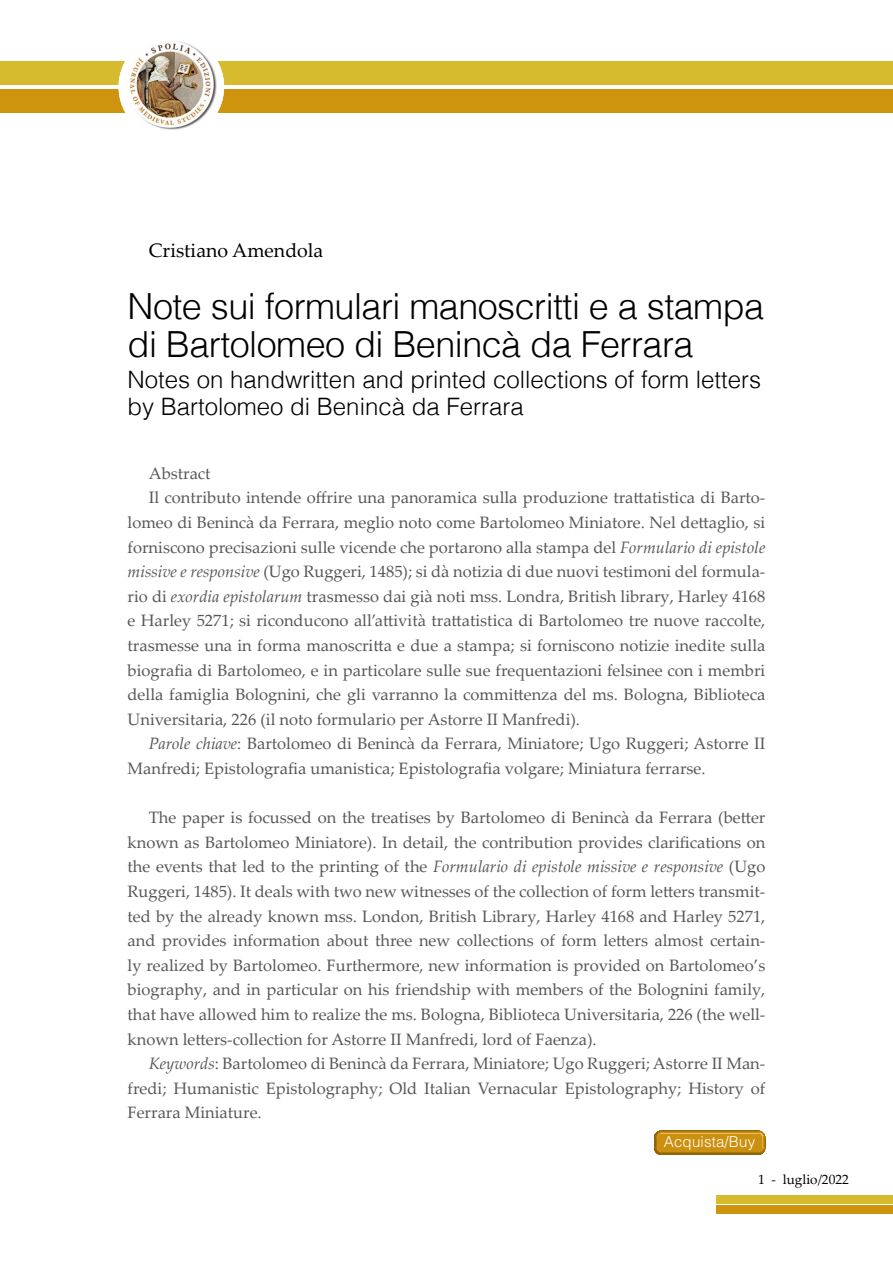
<style>
.page{position:relative;width:893px;height:1263px;background:#fff}
.page>*{position:absolute;margin:0;border:0;box-sizing:border-box;transform-origin:0 0}
.t1{font:300 36px/37.5px "Helvetica";letter-spacing:-.015em;color:#000}
.t2{font:300 24px/27px "Helvetica";color:#000}
.t3{font:19.5px "Palatino Linotype";color:#000}
.t4{font:16.5px/24.6px "Palatino Linotype";color:#575756;text-align:justify}
.t5{font:300 15.15px "Helvetica";letter-spacing:.01em;color:#fff}
.t6{font:13.5px "Palatino Linotype";color:#000}
.s1{font-style:italic}
</style>
<div class="page">
<div style="left:716px;top:1195px;width:177px;height:8px;background:#d6bb2e"></div>
<div style="left:716px;top:1205px;width:177px;height:9px;background:#cf940d"></div>
<div style="left:0;top:61px;width:893px;height:23px;background:#d6bb2e"></div>
<div style="left:0;top:90px;width:893px;height:23px;background:#cf940d"></div>
<img style="left:119px;top:34px;width:105px;height:106px;border-radius:53px">
<svg style="left:758px;top:1130px;width:8px;height:25px"></svg>
<hr style="left:661px;top:1153px;width:97px;height:1px;background:#916809">
<hr style="left:661px;top:1154px;width:97px;height:1px;background:#8d6608">
<div style="left:657px;top:1133px;width:105px;height:19px;background:#cb9010;border-radius:4px"></div>
<hr style="left:661px;top:1133px;width:97px;height:1px;background:#ebba63">
<hr style="left:661px;top:1132px;width:97px;height:1px;background:#c0880f">
<hr style="left:661px;top:1131px;width:97px;height:1px;background:#a7770c">
<hr style="left:661px;top:1130px;width:97px;height:1px;background:#9c700b">
<svg style="left:654px;top:1130px;width:7px;height:25px"></svg>
<p class="t3" style="left:149px;top:237px;width:176px">Cristiano Amendola</p>
<h1 class="t1" style="left:128px;top:285px;width:638px">Note sui formulari manoscritti e a stampa di Bartolomeo di Benincà da Ferrara</h1>
<h2 class="t2" style="left:128px;top:364px;width:635px">Notes on handwritten and printed collections of form letters by Bartolomeo di Benincà da Ferrara</h2>
<p class="t4" style="left:149px;top:460px;width:63px">Abstract</p>
<p class="t4" style="left:149px;top:485px;width:618px">Il contributo intende offrire una panoramica sulla produzione trattatistica di Barto-</p>
<p class="t4" style="left:128px;top:509px;width:639px">lomeo di Benincà da Ferrara, meglio noto come Bartolomeo Miniatore. Nel dettaglio, si</p>
<p class="t4" style="left:128px;top:534px;width:639px">forniscono precisazioni sulle vicende che portarono alla stampa del <span class="s1">Formulario di epistole</span></p>
<p class="t4" style="left:128px;top:558px;width:639px"><span class="s1">missive e responsive</span> (Ugo Ruggeri, 1485); si dà notizia di due nuovi testimoni del formula-</p>
<p class="t4" style="left:128px;top:583px;width:639px">rio di <span class="s1">exordia epistolarum</span> trasmesso dai già noti mss. Londra, British library, Harley 4168</p>
<p class="t4" style="left:128px;top:608px;width:639px">e Harley 5271; si riconducono all’attività trattatistica di Bartolomeo tre nuove raccolte,</p>
<p class="t4" style="left:128px;top:632px;width:639px">trasmesse una in forma manoscritta e due a stampa; si forniscono notizie inedite sulla</p>
<p class="t4" style="left:128px;top:657px;width:639px">biografia di Bartolomeo, e in particolare sulle sue frequentazioni felsinee con i membri</p>
<p class="t4" style="left:128px;top:681px;width:639px">della famiglia Bolognini, che gli varranno la committenza del ms. Bologna, Biblioteca</p>
<p class="t4" style="left:128px;top:706px;width:454px">Universitaria, 226 (il noto formulario per Astorre II Manfredi).</p>
<p class="t4" style="left:149px;top:731px;width:618px"><span class="s1">Parole chiave</span>: Bartolomeo di Benincà da Ferrara, Miniatore; Ugo Ruggeri; Astorre II</p>
<p class="t4" style="left:128px;top:755px;width:580px">Manfredi; Epistolografia umanistica; Epistolografia volgare; Miniatura ferrarse.</p>
<p class="t4" style="left:128px;top:805px;width:639px;text-indent:21px">The paper is focussed on the treatises by Bartolomeo di Benincà da Ferrara (better known as Bartolomeo Miniatore). In detail, the contribution provides clarifications on the events that led to the printing of the <span class="s1">Formulario di epistole missive e responsive</span> (Ugo Ruggeri, 1485). It deals with two new witnesses of the collection of form letters transmit&shy;ted by the already known mss. London, British Library, Harley 4168 and Harley 5271, and provides information about three new collections of form letters almost certain&shy;ly realized by Bartolomeo. Furthermore, new information is provided on Bartolomeo’s biography, and in particular on his friendship with members of the Bolognini family, that have allowed him to realize the ms. Bologna, Biblioteca Universitaria, 226 (the well&shy;known letters-collection for Astorre II Manfredi, lord of Faenza).</p>
<p class="t4" style="left:128px;top:1051px;width:639px;text-indent:21px"><span class="s1">Keywords</span>: Bartolomeo di Benincà da Ferrara, Miniatore; Ugo Ruggeri; Astorre II Man&shy;fredi; Humanistic Epistolography; Old Italian Vernacular Epistolography; History of Ferrara Miniature.</p>
<p class="t5" style="left:664px;top:1132px;width:93px">Acquista/Buy</p>
<p class="t6" style="left:758px;top:1169px;width:92px">1 - luglio/2022</p>
</div>
